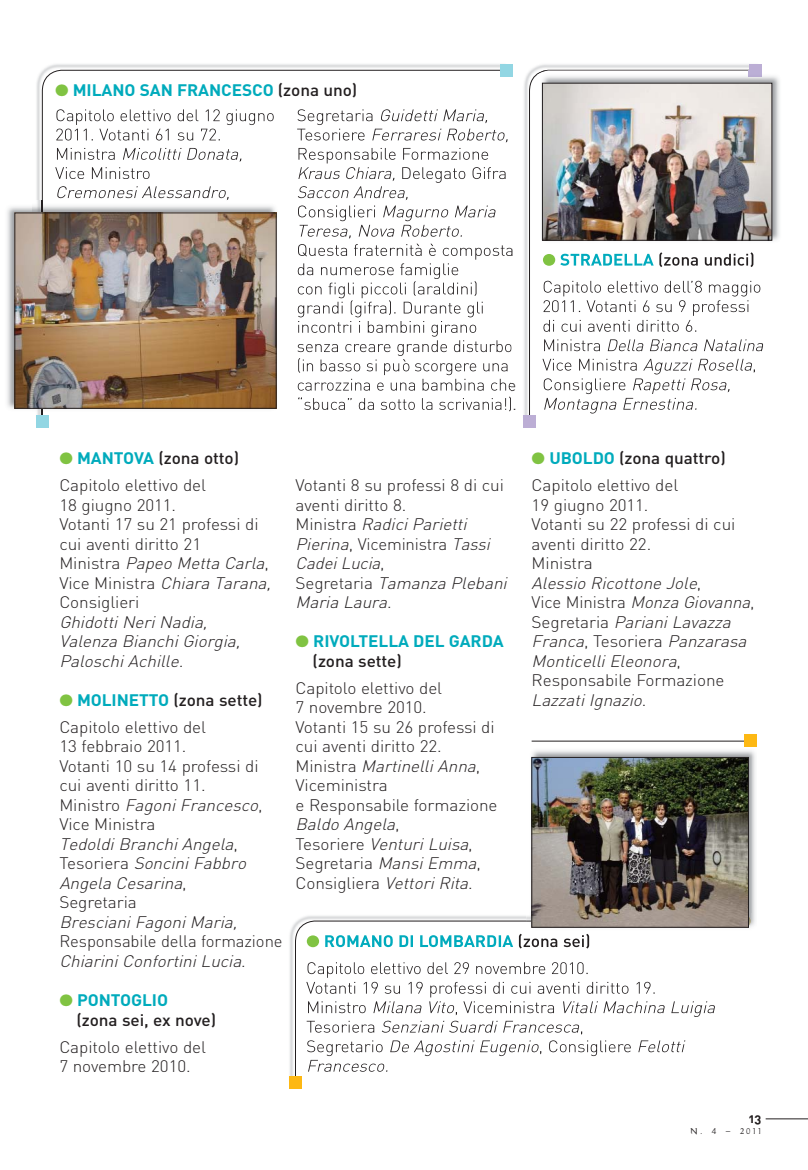
<style>
.page{position:relative;width:808px;height:1170px;background:#fff}
.page>*{position:absolute;margin:0;border:0;box-sizing:border-box;transform-origin:0 0}
.t1{font:300 16.5px/19.5px "DIN";letter-spacing:-.005em;color:#231f20;scale:1.04 1}
.t2{font:italic 300 16.5px/19.5px "DIN";color:#231f20;scale:1.04 1}
.t3{font:700 16.5px/19.5px "DIN";letter-spacing:-.005em;color:#00abbc;scale:1.04 1}
.t4{font:300 16.5px/19.5px "DIN";letter-spacing:-.005em;color:#231f20}
.t5{font:500 16.5px/19.5px "DIN";letter-spacing:-.005em;color:#231f20;scale:1.04 1}
.t6{font:15px "Evanescent";color:#231f20}
.t7{font:12.9px "DIN Bold Alternate";color:#231f20}
.s1{color:#80c342}
.s2{font-weight:500;color:#231f20}
.s3{font-weight:700;color:#00abbc}
.s4{font-weight:500}
.s5{font-style:italic}
</style>
<div class="page">
<hr style="left:765px;top:1118px;width:42px;height:1px;background:#231f20">
<img style="left:36px;top:64px;width:475px;height:351px">
<img style="left:509px;top:340px;width:2px;height:12px">
<img style="left:509px;top:379px;width:2px;height:11px">
<svg style="left:509px;top:396px;width:2px;height:15px"></svg>
<svg style="left:42px;top:69px;width:467px;height:346px"></svg>
<div style="left:499px;top:64px;width:13px;height:13px;background:#92d6e3"></div>
<div style="left:36px;top:415px;width:13px;height:12px;background:#92d6e3"></div>
<img style="left:7px;top:200px;width:275px;height:214px">
<img style="left:42px;top:200px;width:1px;height:214px">
<img style="left:17px;top:215px;width:257px;height:191px">
<div style="left:15px;top:213px;width:261px;height:195px;border:1px solid #231f20"></div>
<img style="left:289px;top:916px;width:237px;height:160px">
<svg style="left:295px;top:920px;width:420px;height:156px"></svg>
<div style="left:289px;top:1076px;width:13px;height:13px;background:#fdb813"></div>
<img style="left:526px;top:746px;width:231px;height:187px">
<svg style="left:748px;top:914px;width:2px;height:13px"></svg>
<img style="left:533px;top:759px;width:213px;height:166px">
<div style="left:531px;top:757px;width:217px;height:170px;border:1px solid #231f20"></div>
<img style="left:524px;top:64px;width:238px;height:351px">
<svg style="left:528px;top:69px;width:232px;height:346px"></svg>
<div style="left:748px;top:64px;width:13px;height:13px;background:#bcaed5"></div>
<div style="left:523px;top:415px;width:13px;height:12px;background:#bcaed5"></div>
<img style="left:537px;top:71px;width:243px;height:175px">
<svg style="left:537px;top:71px;width:11px;height:4px"></svg>
<svg style="left:748px;top:71px;width:13px;height:6px"></svg>
<img style="left:544px;top:85px;width:226px;height:153px">
<div style="left:542px;top:83px;width:230px;height:157px;border:1px solid #231f20"></div>
<hr style="left:531px;top:740px;width:217px;height:1px;background:#231f20">
<div style="left:744px;top:734px;width:13px;height:12px;background:#fdb813"></div>
<p class="t3" style="left:55px;top:82px;width:292px"><span class="s1">●</span> MILANO SAN FRANCESCO <span class="s2">(zona uno)</span></p>
<p class="t1" style="left:59px;top:447px;width:174px;line-height:27px"><span class="s1">●</span> <span class="s3">MANTOVA</span> <span class="s4">(zona otto)<br></span>Capitolo elettivo del</p>
<p class="t1" style="left:59px;top:497px;width:208px">18 giugno 2011.<br>Votanti 17 su 21 professi di cui aventi diritto 21<br>M i n i s t ra <span class="s5">Papeo Metta Carla</span>,<br>Vi ce M i n i st ra <span class="s5">Chiara Tarana,<br></span>Consiglieri</p>
<p class="t2" style="left:59px;top:614px;width:179px">Ghidotti Neri Nadia,<br>Valenza Bianchi Giorgia,<br>Paloschi Achille.</p>
<p class="t1" style="left:59px;top:688px;width:197px;line-height:27px"><span class="s1">●</span> <span class="s3">MOLINETTO</span> <span class="s4">(zona sette)<br></span>Capitolo elettivo del</p>
<p class="t1" style="left:59px;top:738px;width:197px">13 febbraio 2011.<br>Votanti 10 su 14 professi di cui aventi diritto 11.<br>M i n i st ro <span class="s5">Fagoni Francesco</span>,<br>Vice Ministra<br><span class="s5">Tedoldi Branchi Angela</span>,<br>Te s o r i e ra <span class="s5">Soncini Fabbro<br>Angela Cesarina</span>,<br>Segretaria</p>
<p class="t2" style="left:59px;top:914px;width:176px">Bresciani Fagoni Maria,</p>
<p class="t4" style="left:59px;top:933px;width:225px">Responsabile della formazione<br><span class="s5">Chiarini Confortini Lucia</span>.</p>
<p class="t5" style="left:76px;top:992px;width:136px;text-indent:-17px"><span class="s1">●</span> <span class="s3">PONTOGLIO<br></span>(zona sei, ex nove)</p>
<p class="t1" style="left:59px;top:1038px;width:142px">Capitolo elettivo del<br>7 novembre 2010.</p>
<p class="t1" style="left:295px;top:477px;width:208px">Votanti 8 su professi 8 di cui aventi diritto 8.<br>M i n i s t ra <span class="s5">Radici Parietti<br>Pierina</span>, Viceministra <span class="s5">Tassi<br>CadeiLucia</span>,<br>S e g reta ri a <span class="s5">Tamanza Plebani<br>Maria Laura</span>.</p>
<p class="t3" style="left:312px;top:633px;width:185px;text-indent:-17px"><span class="s1">●</span> RIVOLTELLA DEL GARDA <span class="s2">(zona sette)</span></p>
<p class="t1" style="left:295px;top:680px;width:196px">Capitolo elettivo del<br>7 novembre 2010.<br>Votanti 15 su 26 professi di cui aventi diritto 22.<br>M i n i s t ra <span class="s5">Martinelli Anna</span>,<br>Viceministra<br>e Responsabile formazione<br><span class="s5">Baldo Angela</span>,<br>Te s o r i e re <span class="s5">Venturi Luisa</span>,<br>Segretaria <span class="s5">Mansi Emma</span>,<br>Consigliera <span class="s5">Vettori Rita</span>.</p>
<p class="t1" style="left:531px;top:447px;width:188px;line-height:27px"><span class="s1">●</span> <span class="s3">UBOLDO</span> <span class="s4">(zona quattro)<br></span>Capitolo elettivo del</p>
<p class="t1" style="left:531px;top:497px;width:216px">19 giugno 2011.<br>Votanti su 22 professi di cui aventi diritto 22.<br>Ministra<br><span class="s5">Alessio Ricottone Jole</span>,<br>Vi ce M i n i st ra <span class="s5">Monza Giovanna</span>,<br>S e g re ta ri a <span class="s5">Pariani Lavazza<br>Franca</span>, Te s o r i e ra <span class="s5">Panzarasa<br>Monticelli Eleonora</span>,<br>Responsabile Formazione<br><span class="s5">Lazzati Ignazio</span>.</p>
<p class="t7" style="left:748px;top:1113px;width:14px">13</p>
<p class="t6" style="left:690px;top:1120px;width:72px">n. 4 - 2011</p>
</div>
